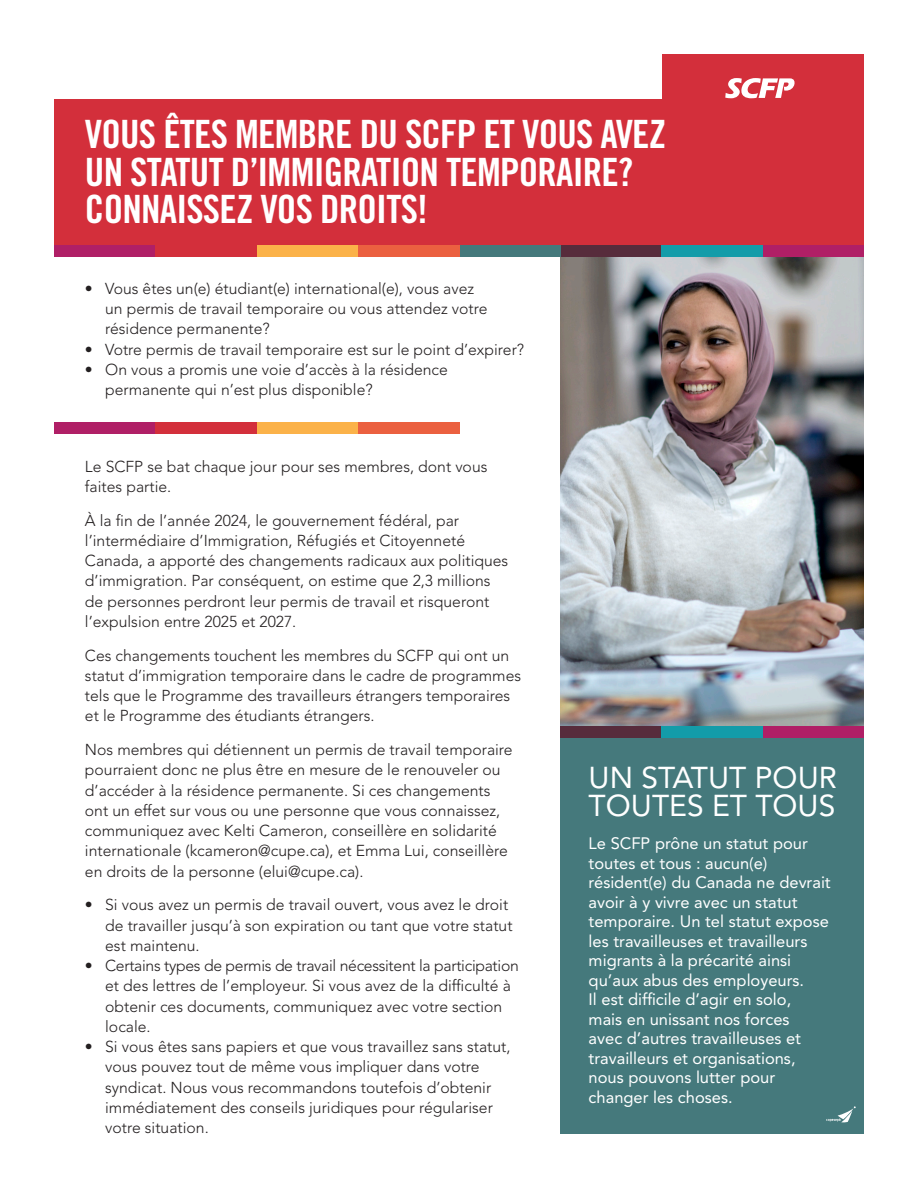
<style>
.page{position:relative;width:918px;height:1188px;background:#fff}
.page>*{position:absolute;margin:0;border:0;box-sizing:border-box;transform-origin:0 0}
.t1{font:39px/37.5px "Trade Gothic LT Std Bd Cn 20";letter-spacing:-.02em;color:#fff}
.t2{font:30px/28.5px "Avenir LT Std";color:#fff}
.t3{font:16.5px/19.5px "Avenir LT Std";color:#fff}
.t4{font:300 15.75px/20.2px "Avenir LT Std";color:#231f20}
</style>
<div class="page">
<img style="left:560px;top:257px;width:304px;height:469px">
<div style="left:560px;top:738px;width:304px;height:396px;background:#45797c"></div>
<div style="left:54px;top:54px;width:810px;height:203px;background:#d32f3b"></div>
<div style="left:763px;top:245px;width:101px;height:12px;background:#b01f66"></div>
<div style="left:54px;top:245px;width:101px;height:12px;background:#b01f66"></div>
<div style="left:560px;top:245px;width:102px;height:12px;background:#572c3c"></div>
<div style="left:459px;top:245px;width:101px;height:12px;background:#45797c"></div>
<div style="left:358px;top:245px;width:101px;height:12px;background:#eb6040"></div>
<div style="left:257px;top:245px;width:101px;height:12px;background:#fbb249"></div>
<div style="left:662px;top:245px;width:101px;height:12px;background:#139ca9"></div>
<div style="left:40px;top:48px;width:622px;height:50px;background:#fff"></div>
<div style="left:763px;top:726px;width:101px;height:12px;background:#b01f66"></div>
<div style="left:560px;top:726px;width:102px;height:12px;background:#572c3c"></div>
<div style="left:662px;top:726px;width:101px;height:12px;background:#139ca9"></div>
<div style="left:54px;top:422px;width:101px;height:12px;background:#b01f66"></div>
<div style="left:358px;top:422px;width:101px;height:12px;background:#eb6040"></div>
<div style="left:257px;top:422px;width:101px;height:12px;background:#fbb249"></div>
<div style="left:155px;top:422px;width:102px;height:12px;background:#d32f3b"></div>
<svg style="left:826px;top:1106px;width:30px;height:16px"></svg>
<svg style="left:725px;top:78px;width:70px;height:20px"></svg>
<p class="t1" style="left:85px;top:115px;width:583px">VOUS ÊTES MEMBRE DU SCFP ET VOUS AVEZ<br>UN STATUT D’IMMIGRATION TEMPORAIRE?</p>
<p class="t1" style="left:85px;top:190px;width:345px">CONNAISSEZ VOS DROITS!</p>
<p class="t4" style="left:105px;top:278px;width:384px;text-indent:-20px">• Vous êtes un(e) étudiant(e) international(e), vous avez un permis de travail temporaire ou vous attendez votre résidence permanente?</p>
<p class="t4" style="left:85px;top:339px;width:441px">• Votre permis de travail temporaire est sur le point d’expirer?</p>
<p class="t4" style="left:105px;top:359px;width:344px;text-indent:-20px">• On vous a promis une voie d’accès à la résidence permanente qui n’est plus disponible?</p>
<p class="t4" style="left:85px;top:456px;width:404px">Le SCFP se bat chaque jour pour ses membres, dont vous faites partie.</p>
<p class="t4" style="left:85px;top:510px;width:425px">À la fin de l’année 2024, le gouvernement fédéral, par l’intermédiaire d’Immigration, Réfugiés et Citoyenneté Canada, a apporté des changements radicaux aux politiques d’immigration. Par conséquent, on estime que 2,3 millions de personnes perdront leur permis de travail et risqueront l’expulsion entre 2025 et 2027.</p>
<p class="t4" style="left:85px;top:645px;width:438px">Ces changements touchent les membres du SCFP qui ont un statut d’immigration temporaire dans le cadre de programmes tels que le Programme des travailleurs étrangers temporaires et le Programme des étudiants étrangers.</p>
<p class="t4" style="left:85px;top:740px;width:429px">Nos membres qui détiennent un permis de travail temporaire pourraient donc ne plus être en mesure de le renouveler ou d’accéder à la résidence permanente. Si ces changements ont un effet sur vous ou une personne que vous connaissez, communiquez avec Kelti Cameron, conseillère en solidarité internationale (kcameron@cupe.ca), et Emma Lui, conseillère en droits de la personne (elui@cupe.ca).</p>
<p class="t4" style="left:105px;top:895px;width:409px;text-indent:-20px">• Si vous avez un permis de travail ouvert, vous avez le droit de travailler jusqu’à son expiration ou tant que votre statut est maintenu.</p>
<p class="t4" style="left:105px;top:956px;width:415px;text-indent:-20px">• Certains types de permis de travail nécessitent la participation et des lettres de l’employeur. Si vous avez de la difficulté à obtenir ces documents, communiquez avec votre section locale.</p>
<p class="t4" style="left:105px;top:1037px;width:407px;text-indent:-20px">• Si vous êtes sans papiers et que vous travaillez sans statut, vous pouvez tout de même vous impliquer dans votre syndicat. Nous vous recommandons toutefois d’obtenir immédiatement des conseils juridiques pour régulariser votre situation.</p>
<p class="t2" style="left:589px;top:763px;width:250px">UN STATUT POUR<br>TOUTES ET TOUS</p>
<p class="t3" style="left:589px;top:834px;width:244px">Le SCFP prône un statut pour toutes et tous : aucun(e) résident(e) du Canada ne devrait avoir à y vivre avec un statut temporaire. Un tel statut expose les travailleuses et travailleurs migrants à la précarité ainsi qu’aux abus des employeurs.<br>Il est difficile d’agir en solo,<br>mais en unissant nos forces<br>avec d’autres travailleuses et travailleurs et organisations, nous pouvons lutter pour changer les choses.</p>
</div>
